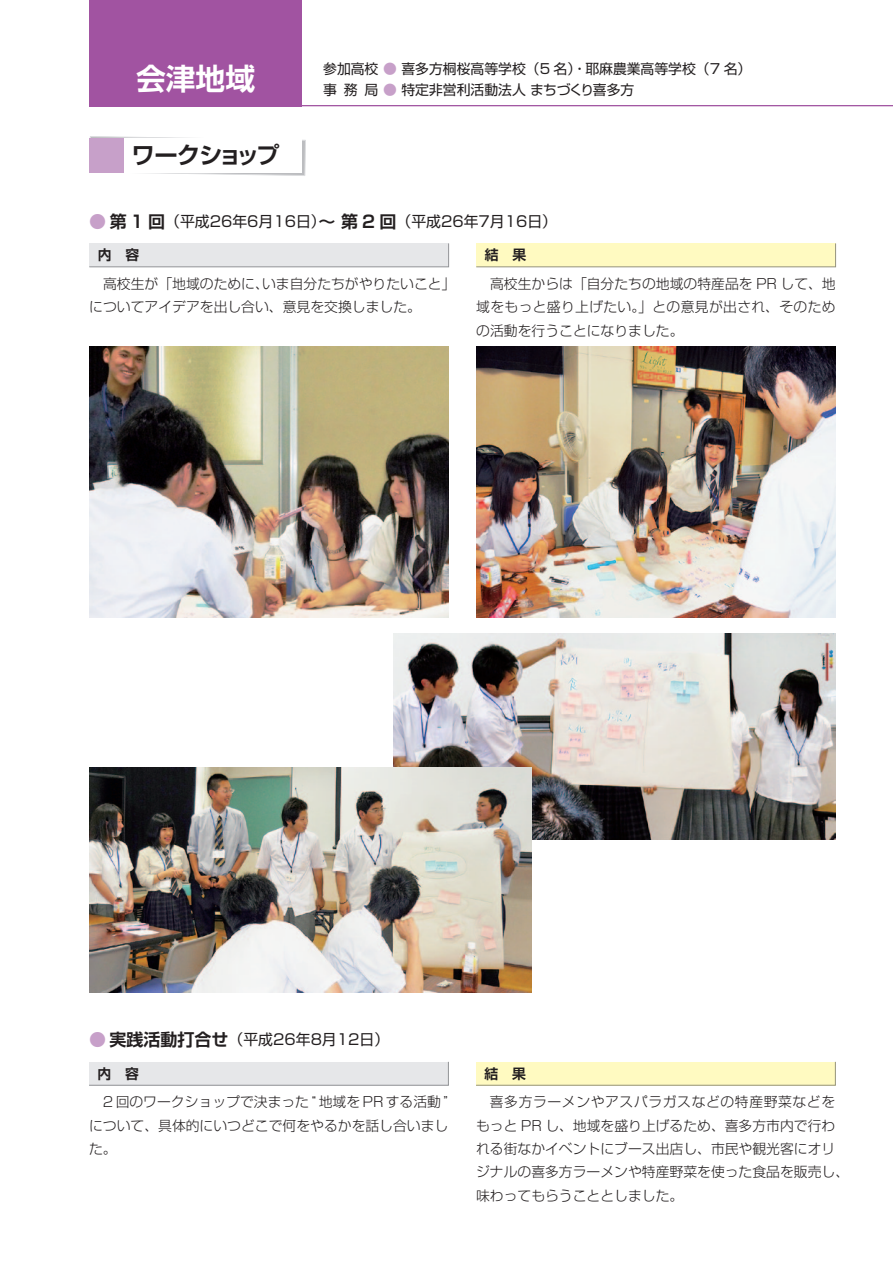
<style>
.page{position:relative;width:893px;height:1263px;background:#fff}
.page>*{position:absolute;margin:0;border:0;box-sizing:border-box;transform-origin:0 0}
.t1{font:700 29.7px "Shin Go Pr 5 De";color:#fff}
.t2{font:700 23.4px "Shin Go Pr 5 De";letter-spacing:-.09em;color:#231f20}
.t3{font:14.85px "Shin Go Pr 5";color:#231f20}
.t4{font:300 13.8px/23.4px "Shin Go Pr 5";color:#231f20}
.t5{font:13.8px "Shin Go Pr 5";color:#231f20}
.t6{font:700 13.8px "Shin Go Pr 5 De";color:#231f20}
.s1{color:#c7a0c9}
.s2{font-family:"Shin Go Pr 5 De";font-weight:700;font-size:16.95px;color:#c7a0c9}
.s3{font-family:"Shin Go Pr 5 De";font-weight:700;font-size:16.95px}
</style>
<div class="page">
<svg style="left:89px;top:136px;width:217px;height:40px"></svg>
<div style="left:89px;top:0;width:213px;height:106px;background:#a153a1"></div>
<hr style="left:89px;top:105px;width:804px;height:1px;background:#a153a1">
<div style="left:123px;top:138px;width:179px;height:34px;background:#fff"></div>
<div style="left:89px;top:138px;width:34px;height:34px;background:#c7a0c9"></div>
<div style="left:89px;top:243px;width:360px;height:24px;background:#e6e7e9"></div>
<svg style="left:89px;top:1061px;width:360px;height:25px;background:#e3e4e6"></svg>
<div style="left:476px;top:243px;width:360px;height:24px;background:#fffac1"></div>
<svg style="left:476px;top:1061px;width:360px;height:25px;background:#faf5c0"></svg>
<img style="left:89px;top:347px;width:360px;height:271px">
<img style="left:393px;top:634px;width:443px;height:205px">
<img style="left:476px;top:347px;width:360px;height:271px">
<img style="left:89px;top:767px;width:442px;height:226px">
<h1 class="t1" style="left:136px;top:54px;width:121px">会津地域</h1>
<p class="t5" style="left:323px;top:57px;width:430px">参加高校 <span class="s1">●</span> 喜多方桐桜高等学校（5 名）・耶麻農業高等学校（7 名）</p>
<p class="t5" style="left:323px;top:79px;width:313px">事務局 <span class="s1">●</span> 特定非営利活動法人 まちづくり喜多方</p>
<h2 class="t2" style="left:131px;top:136px;width:150px">ワークショップ</h2>
<p class="t3" style="left:89px;top:209px;width:469px"><span class="s2">●</span> <span class="s3">第 1 回</span>（平成26年6月16日）<span class="s3">〜 第 2 回</span>（平成26年7月16日）</p>
<p class="t6" style="left:98px;top:244px;width:43px">内 容</p>
<p class="t4" style="left:89px;top:270px;width:368px;text-indent:14px">高校生が「地域のために、いま自分たちがやりたいこと」についてアイデアを出し合い、意見を交換しました。</p>
<p class="t6" style="left:485px;top:244px;width:43px">結 果</p>
<p class="t4" style="left:476px;top:270px;width:361px;text-align:justify;text-indent:14px">高校生からは「自分たちの地域の特産品を PR して、地域をもっと盛り上げたい。」との意見が出され、そのための活動を行うことになりました。</p>
<p class="t3" style="left:89px;top:1027px;width:302px"><span class="s2">●</span> <span class="s3">実践活動打合せ</span>（平成26年8月12日）</p>
<p class="t6" style="left:98px;top:1062px;width:43px">内 容</p>
<p class="t4" style="left:89px;top:1089px;width:361px;text-align:justify;text-indent:14px">2 回のワークショップで決まった “ 地域を PR する活動 ”について、具体的にいつどこで何をやるかを話し合いました。</p>
<p class="t6" style="left:485px;top:1062px;width:43px">結 果</p>
<p class="t4" style="left:476px;top:1089px;width:375px;text-indent:14px">喜多方ラーメンやアスパラガスなどの特産野菜などをもっと PR し、地域を盛り上げるため、喜多方市内で行われる街なかイベントにブース出店し、市民や観光客にオリジナルの喜多方ラーメンや特産野菜を使った食品を販売し、味わってもらうこととしました。</p>
</div>
